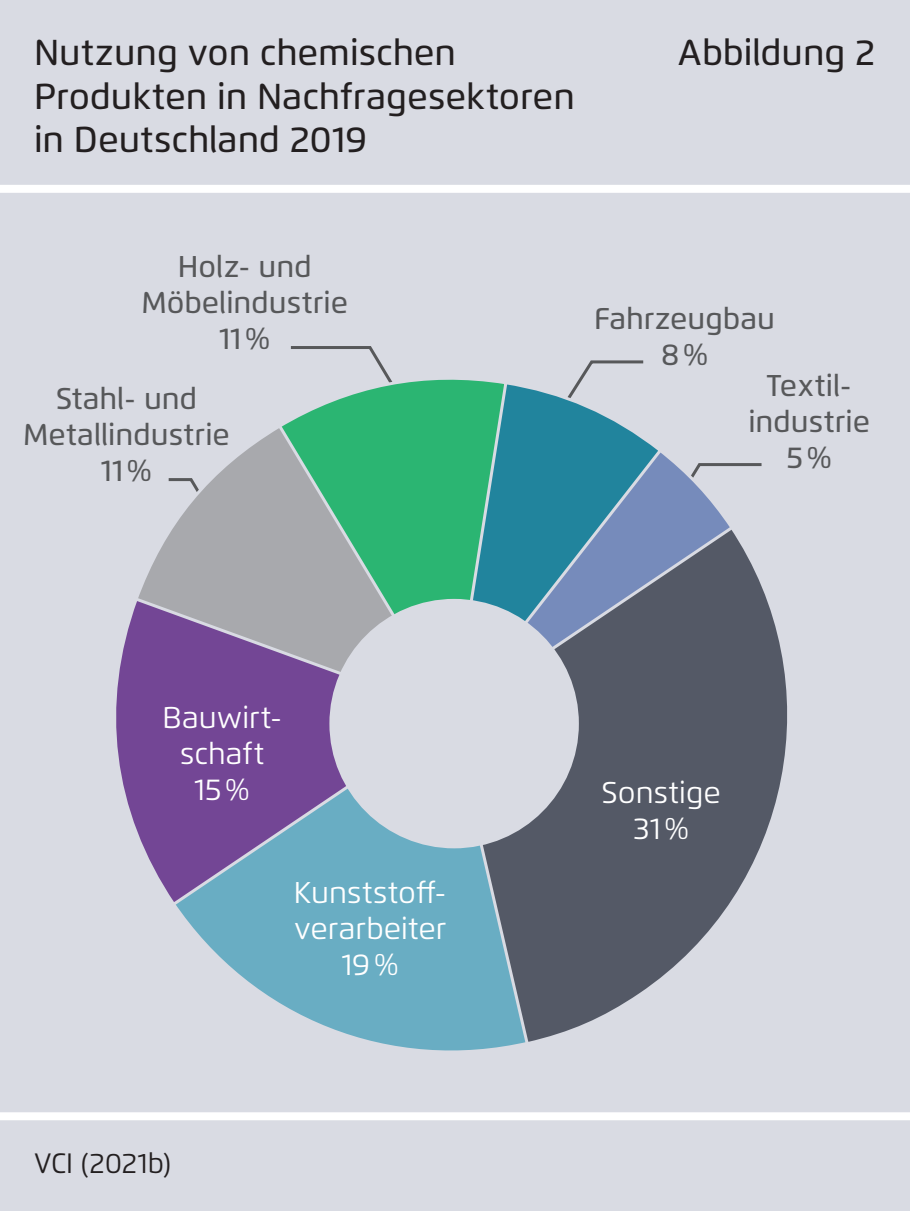
<style>
.page{position:relative;width:910px;height:1211px;background:#d9dbe3}
.page>*{position:absolute;margin:0;border:0;box-sizing:border-box;transform-origin:0 0}
.t1{font:500 36px/43.2px "Flexo";color:#231f20}
.t2{font:500 30px/36px "Flexo";color:#57585a;text-align:center}
.t3{font:30px/36px "Flexo";color:#fff;text-align:center}
.t4{font:28px "Flexo";color:#231f20}
</style>
<div class="page">
<div style="left:0;top:1112px;width:910px;height:8px;background:#fff"></div>
<div style="left:0;top:185px;width:910px;height:8px;background:#fff"></div>
<svg style="left:290px;top:346px;width:95px;height:24px"></svg>
<svg style="left:579px;top:360px;width:65px;height:19px"></svg>
<svg style="left:736px;top:463px;width:26px;height:4px"></svg>
<svg style="left:178px;top:908px;width:321px;height:143px"></svg>
<svg style="left:447px;top:537px;width:341px;height:510px"></svg>
<svg style="left:579px;top:455px;width:157px;height:269px;background:#6d7589"></svg>
<svg style="left:509px;top:379px;width:155px;height:344px;background:#57869f"></svg>
<svg style="left:290px;top:370px;width:219px;height:241px"></svg>
<svg style="left:139px;top:422px;width:320px;height:177px"></svg>
<svg style="left:116px;top:595px;width:342px;height:313px;background:#7e76a8"></svg>
<div style="left:329px;top:599px;width:250px;height:249px;background:#d9dbe3;border-radius:50%"></div>
<p class="t1" style="left:34px;top:31px;width:542px">Nutzung von chemischen<br>Produkten in Nachfragesektoren in Deutschland 2019</p>
<p class="t1" style="left:678px;top:31px;width:199px">Abbildung 2</p>
<p class="t2" style="left:141px;top:248px;width:208px">Holz- und<br>Möbelindustrie<br>11%</p>
<p class="t2" style="left:23px;top:380px;width:208px">Stahl- und<br>Metallindustrie<br>11%</p>
<p class="t2" style="left:594px;top:300px;width:182px">Fahrzeugbau<br>8%</p>
<p class="t2" style="left:748px;top:368px;width:123px">Textil&shy;industrie<br>5%</p>
<p class="t3" style="left:162px;top:700px;width:121px">Bauwirt&shy;schaft<br>15%</p>
<p class="t3" style="left:294px;top:874px;width:154px">Kunststoff&shy;verarbeiter<br>19%</p>
<p class="t4" style="left:34px;top:1147px;width:139px">VCI (2021b)</p>
<p class="t3" style="left:602px;top:774px;width:121px">Sonstige<br>31%</p>
</div>
